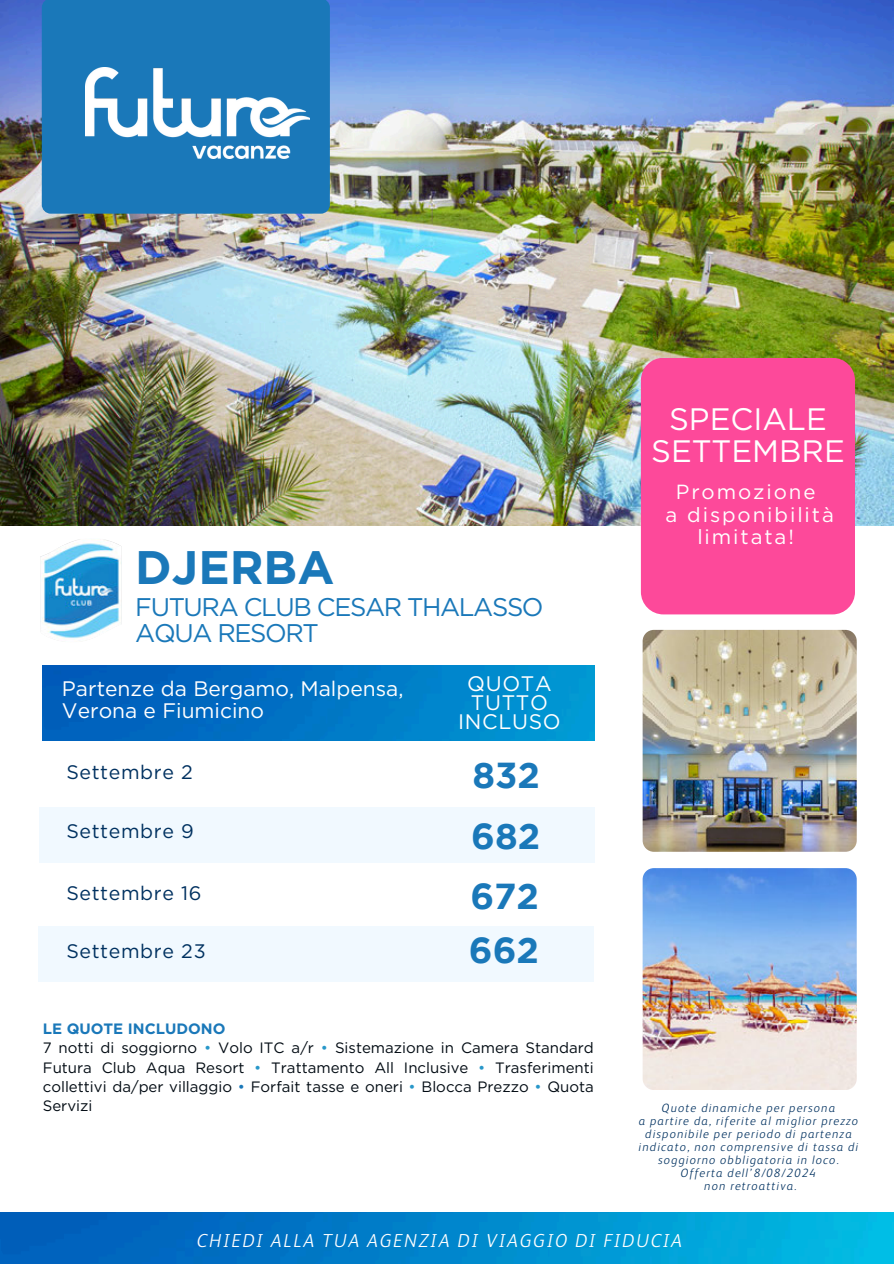
<style>
.page{position:relative;width:894px;height:1264px;background:#fff}
.page>*{position:absolute;margin:0;border:0;box-sizing:border-box;transform-origin:0 0}
.t1{font:700 46.8px "Gotham";color:#1a78b9}
.t2{font:700 36px "Gotham";color:#1a78b9}
.t3{font:31.05px/32.7px "Gotham";color:#fff;text-align:center}
.t4{font:25.5px/25.8px "Gotham";letter-spacing:-.055em;color:#1a78b9}
.t5{font:21px/21.3px "Gotham";color:#fff}
.t6{font:21px/19.2px "Gotham";letter-spacing:.035em;color:#fff;text-align:center}
.t7{font:20.4px/22.5px "Gotham";letter-spacing:.095em;color:#fff;text-align:center}
.t8{font:19.5px "Gotham";letter-spacing:.035em;color:#003160}
.t9{font:italic 300 18.75px "FS Albert";letter-spacing:.095em;color:#fff}
.t10{font:15px/19.2px "Gotham";color:#000a12;text-align:justify}
.t11{font:700 15px "Gotham";color:#1a78b9}
.t12{font:italic 300 12px/13px "FS Albert";letter-spacing:.095em;color:#003160;text-align:center}
.s1{color:#2897c9}
.s2{color:#1a78b9}
</style>
<div class="page">
<img style="left:40px;top:539px;width:82px;height:100px">
<div style="left:40px;top:806px;width:554px;height:56px;background:#eff8ff"></div>
<div style="left:39px;top:926px;width:554px;height:56px;background:#eff8ff"></div>
<img style="left:42px;top:665px;width:552px;height:76px">
<img style="left:0;top:0;width:893px;height:525px">
<div style="left:640px;top:358px;width:214px;height:256px;background:#fd499a;border-radius:22px"></div>
<img style="left:642px;top:630px;width:214px;height:221px;border-radius:11px">
<img style="left:642px;top:868px;width:214px;height:221px;border-radius:11px">
<img style="left:0;top:1212px;width:893px;height:51px">
<div style="left:42px;top:0;width:288px;height:214px;background:#1a78b9;border-radius:9px"></div>
<img style="left:85px;top:68px;width:224px;height:91px">
<p class="t3" style="left:651px;top:402px;width:195px">SPECIALE<br>SETTEMBRE</p>
<p class="t1" style="left:135px;top:549px;width:200px">DJERBA</p>
<h3 class="t4" style="left:135px;top:594px;width:409px">FUTURA CLUB CESAR THALASSO<br>AQUA RESORT</h3>
<p class="t5" style="left:62px;top:678px;width:343px">Partenze da Bergamo, Malpensa,<br>Verona e Fiumicino</p>
<h4 class="t6" style="left:458px;top:673px;width:104px">QUOTA<br>TUTTO<br>INCLUSO</h4>
<p class="t8" style="left:66px;top:760px;width:128px">Settembre 2</p>
<h2 class="t2" style="left:472px;top:762px;width:69px">832</h2>
<h2 class="t8" style="left:66px;top:819px;width:129px">Settembre 9</h2>
<h6 class="t2" style="left:471px;top:823px;width:70px">682</h6>
<p class="t8" style="left:66px;top:881px;width:137px">Settembre 16</p>
<h2 class="t2" style="left:470px;top:882px;width:70px">672</h2>
<h6 class="t8" style="left:66px;top:938px;width:141px">Settembre 23</h6>
<h6 class="t2" style="left:469px;top:936px;width:72px">662</h6>
<h2 class="t11" style="left:43px;top:1019px;width:184px">LE QUOTE INCLUDONO</h2>
<h6 class="t10" style="left:43px;top:1038px;width:552px">7 notti di soggiorno <span class="s1">•</span> Volo ITC a/r <span class="s1">•</span> Sistemazione in Camera Standard Futura Club Aqua Resort <span class="s1">•</span> Trattamento All Inclusive <span class="s1">•</span> Trasferimenti collettivi da/per villaggio <span class="s2">•</span> Forfait tasse e oneri <span class="s1">•</span> Blocca Prezzo <span class="s1">•</span> Quota Servizi</h6>
<h5 class="t7" style="left:665px;top:481px;width:170px">Promozione<br>a disponibilità limitata!</h5>
<p class="t12" style="left:661px;top:1101px;width:174px">Quote dinamiche per persona</p>
<p class="t12" style="left:638px;top:1114px;width:221px">a partire da, riferite al miglior prezzo disponibile per periodo di partenza indicato, non comprensive di tassa di soggiorno obbligatoria in loco.</p>
<p class="t12" style="left:680px;top:1166px;width:137px">Offerta dell’8/08/2024</p>
<p class="t12" style="left:704px;top:1179px;width:94px">non retroattiva.</p>
<h6 class="t9" style="left:197px;top:1232px;width:486px">CHIEDI ALLA TUA AGENZIA DI VIAGGIO DI FIDUCIA</h6>
</div>
